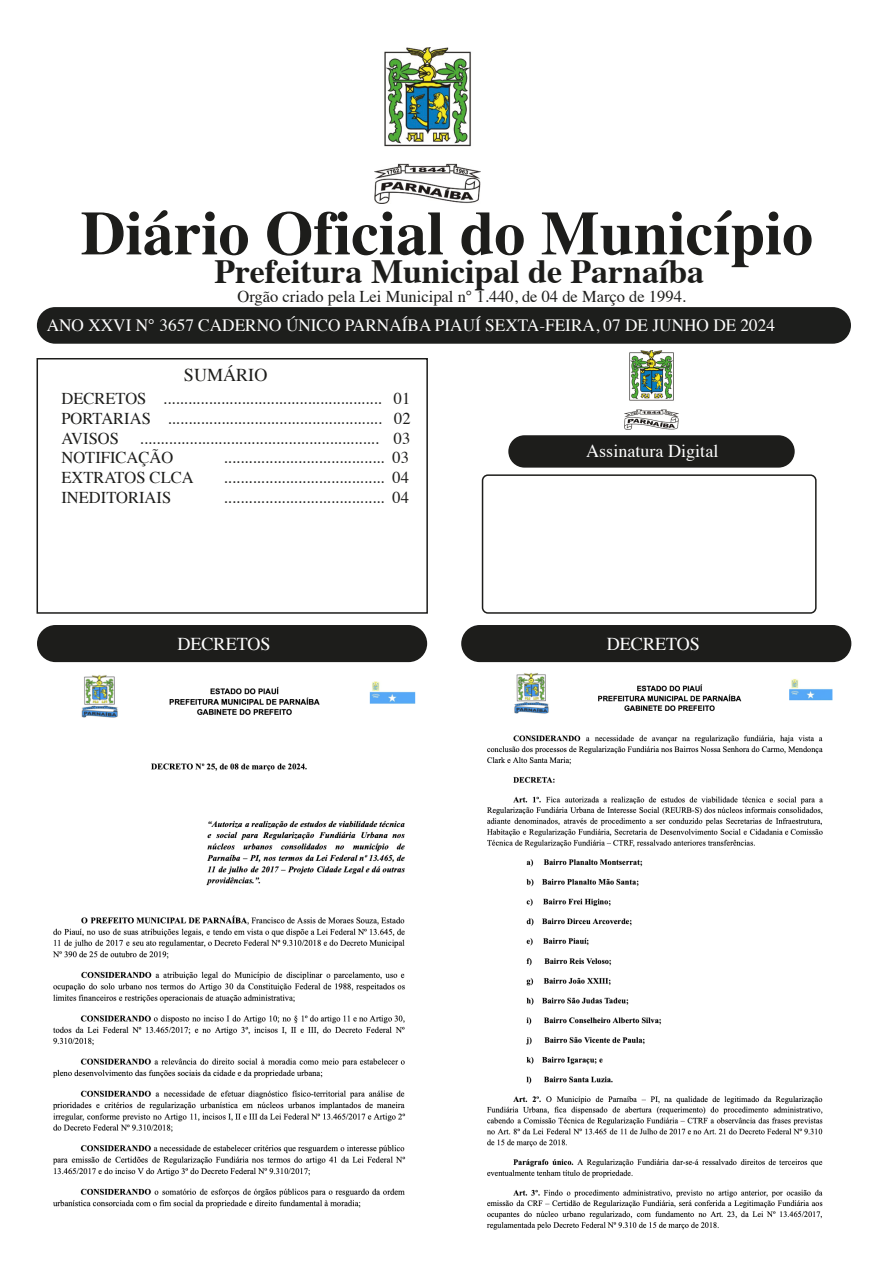
<style>
.page{position:relative;width:893px;height:1263px;background:#fff}
.page>*{position:absolute;margin:0;border:0;box-sizing:border-box;transform-origin:0 0}
.t1{font:700 62.1px "Times";color:#1d1d1b}
.t2{font:700 33.9px "Times";color:#1d1d1b}
.t3{font:18.15px "Times";color:#fff}
.t4{font:18.15px "Times";color:#1d1d1b}
.t5{font:17.25px "Times";color:#fff}
.t6{font:16.5px/19.8px "Times";color:#1d1d1b;text-align:justify}
</style>
<div class="page">
<div style="left:37px;top:358px;width:391px;height:256px;border:2px solid #1d1d1b"></div>
<div style="left:508px;top:435px;width:287px;height:33px;background:#1d1d1b;border-radius:16px"></div>
<div style="left:482px;top:474px;width:335px;height:140px;border:2px solid #1d1d1b;border-radius:5px"></div>
<div style="left:461px;top:625px;width:390px;height:37px;background:#1d1d1b;border-radius:19px"></div>
<div style="left:37px;top:625px;width:390px;height:37px;background:#1d1d1b;border-radius:19px"></div>
<div style="left:37px;top:307px;width:814px;height:37px;background:#1d1e1c;border-radius:18px"></div>
<img style="left:374px;top:47px;width:106px;height:156px">
<img style="left:625px;top:351px;width:53px;height:78px">
<img style="left:53px;top:675px;width:363px;height:534px">
<img style="left:487px;top:673px;width:346px;height:557px">
<h1 class="t1" style="left:81px;top:174px;width:734px">Diário Oficial do Município</h1>
<h2 class="t2" style="left:215px;top:239px;width:491px">Prefeitura Municipal de Parnaíba</h2>
<p class="t6" style="left:238px;top:285px;width:450px">Orgão criado pela Lei Municipal n° 1.440, de 04 de Março de 1994.</p>
<p class="t5" style="left:47px;top:309px;width:730px">ANO XXVI N° 3657 CADERNO ÚNICO PARNAÍBA PIAUÍ SEXTA-FEIRA, 07 DE JUNHO DE 2024</p>
<p class="t4" style="left:184px;top:358px;width:85px">SUMÁRIO</p>
<p class="t6" style="left:61px;top:387px;width:351px">DECRETOS ..................................................... 01<br>PORTARIAS .................................................... 02<br>AVISOS .......................................................... 03<br>NOTIFICAÇÃO</p>
<p class="t6" style="left:223px;top:446px;width:187px">....................................... 03</p>
<p class="t6" style="left:61px;top:466px;width:134px">EXTRATOS CLCA</p>
<p class="t6" style="left:223px;top:466px;width:187px">....................................... 04</p>
<p class="t6" style="left:61px;top:486px;width:111px">INEDITORIAIS</p>
<p class="t6" style="left:223px;top:486px;width:187px">....................................... 04</p>
<p class="t3" style="left:586px;top:433px;width:134px">Assinatura Digital</p>
<p class="t3" style="left:177px;top:627px;width:95px">DECRETOS</p>
<p class="t3" style="left:607px;top:627px;width:95px">DECRETOS</p>
</div>
